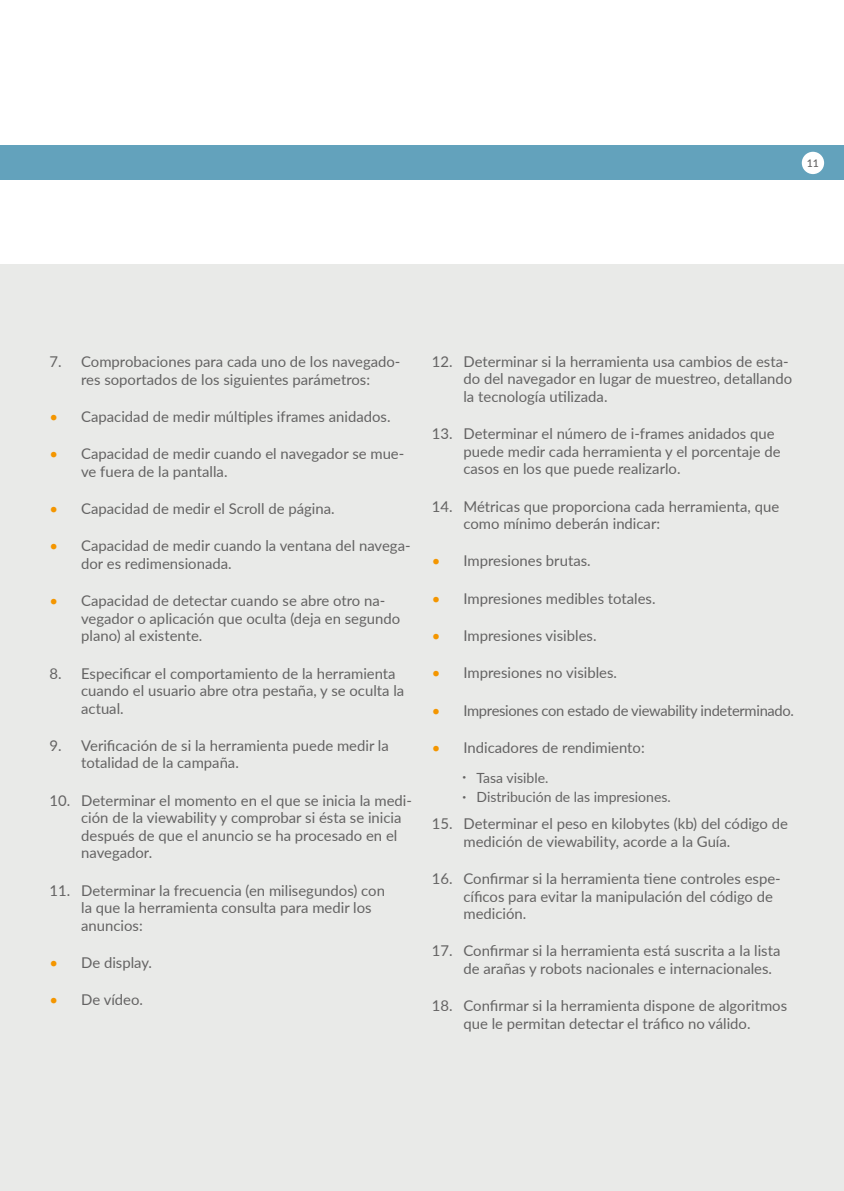
<style>
.page{position:relative;width:844px;height:1191px;background:#fff}
.page>*{position:absolute;margin:0;border:0;box-sizing:border-box;transform-origin:0 0}
.t1{font:14.88px/17.5px "Lato";color:#646363}
.t2{font:14.88px "Lato";letter-spacing:-.02em;color:#646363}
.t3{font:14px "Lato";color:#646363}
.t4{font:500 10.5px "Lato";color:#646363}
.s1{color:#f49600}
.s2{font-weight:300;font-size:8.75px}
</style>
<div class="page">
<div style="left:0;top:264px;width:843px;height:927px;background:#e9eae8"></div>
<div style="left:0;top:146px;width:843px;height:34px;background:#63a2bc"></div>
<div style="left:801px;top:152px;width:22px;height:22px;background:#fff;border-radius:50%"></div>
<p class="t4" style="left:806px;top:156px;width:13px">11</p>
<p class="t1" style="left:50px;top:352px;width:352px;text-align:center">7. Comprobaciones para cada uno de los navegado&shy;res soportados de los siguientes parámetros:</p>
<p class="t1" style="left:50px;top:407px;width:342px"><span class="s1">•</span> Capacidad de medir múltiples iframes anidados.</p>
<p class="t1" style="left:81px;top:444px;width:324px;text-indent:-32px"><span class="s1">•</span> Capacidad de medir cuando el navegador se mue&shy;ve fuera de la pantalla.</p>
<p class="t1" style="left:50px;top:499px;width:286px"><span class="s1">•</span> Capacidad de medir el Scroll de página.</p>
<p class="t1" style="left:81px;top:536px;width:331px;text-indent:-32px"><span class="s1">•</span> Capacidad de medir cuando la ventana del navega&shy;dor es redimensionada.</p>
<p class="t1" style="left:81px;top:591px;width:320px;text-indent:-32px"><span class="s1">•</span> Capacidad de detectar cuando se abre otro na&shy;vegador o aplicación que oculta (deja en segundo plano) al existente.</p>
<p class="t1" style="left:81px;top:664px;width:324px;text-indent:-32px">8. Especificar el comportamiento de la herramienta cuando el usuario abre otra pestaña, y se oculta la actual.</p>
<p class="t1" style="left:81px;top:736px;width:309px;text-indent:-32px">9. Verificación de si la herramienta puede medir la totalidad de la campaña.</p>
<p class="t1" style="left:81px;top:791px;width:332px;text-indent:-32px">10. Determinar el momento en el que se inicia la medi&shy;ción de la viewability y comprobar si ésta se inicia después de que el anuncio se ha procesado en el navegador.</p>
<p class="t1" style="left:81px;top:881px;width:305px;text-indent:-32px">11. Determinar la frecuencia (en milisegundos) con la que la herramienta consulta para medir los anuncios:</p>
<p class="t1" style="left:50px;top:953px;width:104px"><span class="s1">•</span> De display.</p>
<p class="t1" style="left:50px;top:990px;width:95px"><span class="s1">•</span> De vídeo.</p>
<p class="t1" style="left:463px;top:352px;width:330px;text-indent:-32px">12. Determinar si la herramienta usa cambios de esta&shy;do del navegador en lugar de muestreo, detallando la tecnología utilizada.</p>
<p class="t1" style="left:463px;top:424px;width:318px;text-indent:-32px">13. Determinar el número de i-frames anidados que puede medir cada herramienta y el porcentaje de casos en los que puede realizarlo.</p>
<p class="t1" style="left:463px;top:497px;width:317px;text-indent:-32px">14. Métricas que proporciona cada herramienta, que como mínimo deberán indicar:</p>
<p class="t1" style="left:432px;top:551px;width:160px"><span class="s1">•</span> Impresiones brutas.</p>
<p class="t1" style="left:432px;top:589px;width:225px"><span class="s1">•</span> Impresiones medibles totales.</p>
<p class="t1" style="left:432px;top:626px;width:166px"><span class="s1">•</span> Impresiones visibles.</p>
<p class="t1" style="left:432px;top:663px;width:187px"><span class="s1">•</span> Impresiones no visibles.</p>
<p class="t2" style="left:432px;top:700px;width:363px"><span class="s1">•</span> Impresiones con estado de viewability indeterminado.</p>
<p class="t1" style="left:432px;top:738px;width:214px"><span class="s1">•</span> Indicadores de rendimiento:</p>
<p class="t3" style="left:461px;top:767px;width:88px"><span class="s2">•</span> Tasa visible.</p>
<p class="t3" style="left:461px;top:786px;width:210px"><span class="s2">•</span> Distribución de las impresiones.</p>
<p class="t1" style="left:463px;top:814px;width:326px;text-indent:-32px">15. Determinar el peso en kilobytes (kb) del código de medición de viewability, acorde a la Guía.</p>
<p class="t1" style="left:463px;top:869px;width:319px;text-indent:-32px">16. Confirmar si la herramienta tiene controles espe&shy;cíficos para evitar la manipulación del código de medición.</p>
<p class="t1" style="left:463px;top:941px;width:318px;text-indent:-32px">17. Confirmar si la herramienta está suscrita a la lista de arañas y robots nacionales e internacionales.</p>
<p class="t1" style="left:432px;top:996px;width:356px;text-align:center">18. Confirmar si la herramienta dispone de algoritmos que le permitan detectar el tráfico no válido.</p>
</div>
